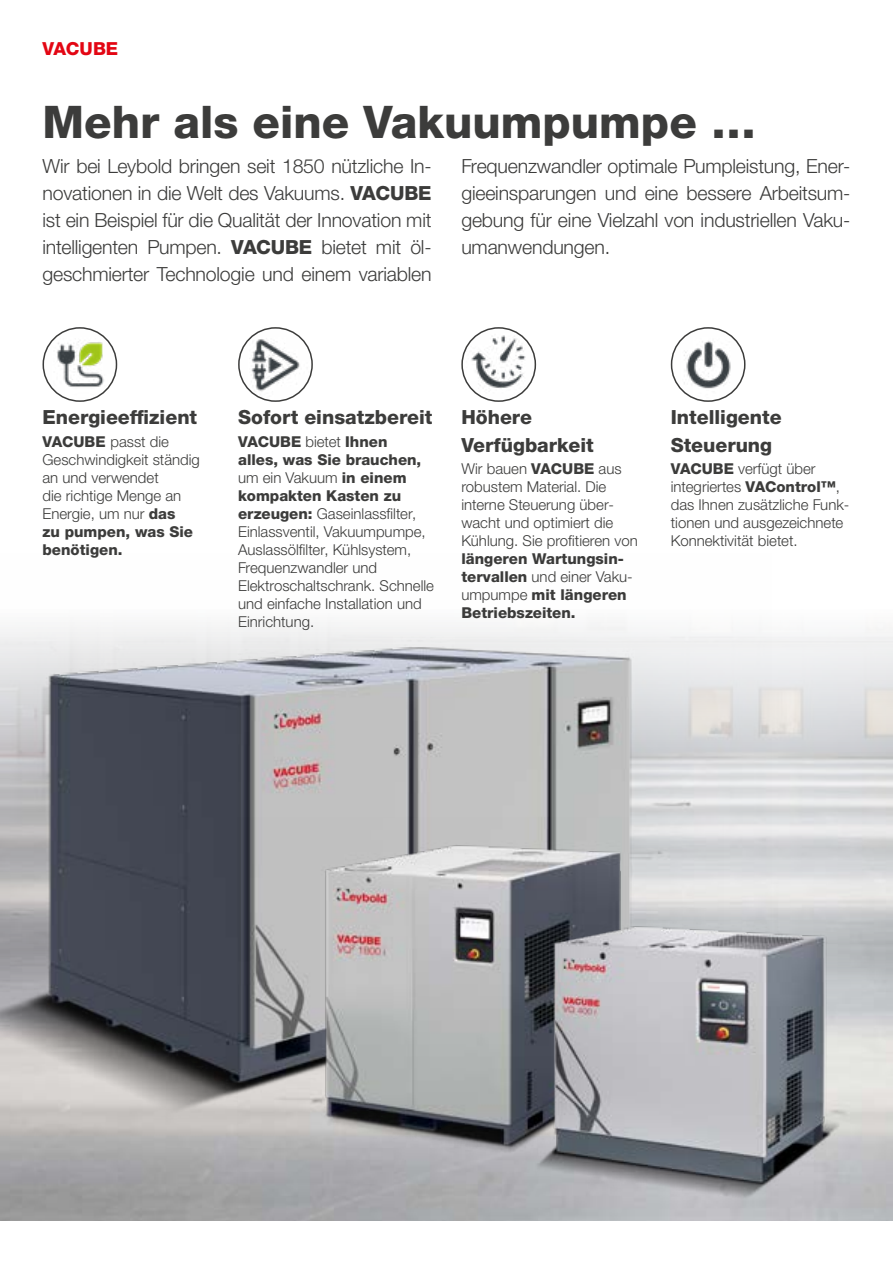
<style>
.page{position:relative;width:893px;height:1263px;background:#fff}
.page>*{position:absolute;margin:0;border:0;box-sizing:border-box;transform-origin:0 0}
.t1{font:800 45px "Helvetica Neue LTW1 G";color:#3c3c3b}
.t2{font:300 19.5px/27px "Helvetica Neue LTW1 G";letter-spacing:-.01em;color:#3c3c3b;text-align:justify}
.t3{font:800 19.5px/27.3px "Helvetica Neue LTW1 G";color:#3c3c3b}
.t4{font:800 18px "Helvetica Neue LTW1 G";color:#e30613}
.t5{font:300 15px/18px "Helvetica Neue LTW1 G";color:#3c3c3b}
.t6{font:800 15px/18px "Helvetica Neue LTW1 G";color:#3c3c3b}
.s1{font-weight:800}
.s2{font-weight:300}
</style>
<div class="page">
<img style="left:239px;top:328px;width:73px;height:73px;border-radius:37px">
<div style="left:238px;top:327px;width:75px;height:75px;border:2px solid #3c3c3b;border-radius:50%"></div>
<img style="left:462px;top:328px;width:73px;height:73px;border-radius:37px">
<div style="left:461px;top:327px;width:75px;height:75px;border:2px solid #3c3c3b;border-radius:50%"></div>
<img style="left:671px;top:328px;width:74px;height:73px;border-radius:37px">
<div style="left:671px;top:327px;width:74px;height:75px;border:2px solid #3c3c3b;border-radius:50%"></div>
<img style="left:43px;top:328px;width:73px;height:73px;border-radius:37px">
<div style="left:43px;top:327px;width:74px;height:75px;border:2px solid #3c3c3b;border-radius:50%"></div>
<img style="left:0;top:610px;width:771px;height:606px">
<img style="left:237px;top:817px;width:487px;height:365px">
<img style="left:480px;top:911px;width:413px;height:305px">
<p class="t4" style="left:43px;top:38px;width:77px">VACUBE</p>
<h1 class="t1" style="left:43px;top:96px;width:715px">Mehr als eine Vakuumpumpe …</h1>
<h2 class="t2" style="left:43px;top:152px;width:391px">Wir bei Leybold bringen seit 1850 nützliche In&shy;novationen in die Welt des Vakuums. <span class="s1">VACUBE </span>ist ein Beispiel für die Qualität der Innovation mit intelligenten Pumpen. <span class="s1">VACUBE</span> bietet mit öl&shy;geschmierter Technologie und einem variablen</h2>
<h2 class="t2" style="left:461px;top:152px;width:391px">Frequenzwandler optimale Pumpleistung, Ener&shy;gieeinsparungen und eine bessere Arbeitsum&shy;gebung für eine Vielzahl von industriellen Vaku&shy;umanwendungen.</h2>
<h2 class="t3" style="left:43px;top:404px;width:156px">Energieeffizient</h2>
<p class="t5" style="left:43px;top:432px;width:159px"><span class="s1">VACUBE</span> passt die<br>Geschwindigkeit ständig an und verwendet<br>die richtige Menge an<br>Energie, um nur <span class="s1">das<br>zu pumpen, was Sie benötigen.</span></p>
<h2 class="t3" style="left:238px;top:404px;width:196px">Sofort einsatzbereit</h2>
<p class="t5" style="left:238px;top:432px;width:197px"><span class="s1">VACUBE</span> bietet <span class="s1">Ihnen<br>alles, was Sie brauchen, </span>um ein Vakuum <span class="s1">in einem kompakten Kasten zu erzeugen:</span> Gaseinlassfilter,<br>Einlassventil, Vakuumpumpe,<br>Auslassölfilter, Kühlsystem,<br>Frequenzwandler und<br>Elektroschaltschrank. Schnelle und einfache Installation und<br>Einrichtung.</p>
<h2 class="t3" style="left:461px;top:404px;width:134px">Höhere<br>Verfügbarkeit</h2>
<p class="t5" style="left:461px;top:460px;width:178px">Wir bauen <span class="s1">VACUBE</span> aus robustem Material. Die interne Steuerung über&shy;wacht und optimiert die<br>Kühlung. Sie profitieren von</p>
<p class="t6" style="left:461px;top:550px;width:173px">längeren Wartungsin&shy;tervallen <span class="s2">und einer Vaku&shy;umpumpe</span> mit längeren<br>Betriebszeiten.</p>
<h2 class="t3" style="left:671px;top:404px;width:112px">Intelligente<br>Steuerung</h2>
<p class="t5" style="left:671px;top:460px;width:180px"><span class="s1">VACUBE</span> verfügt über integriertes <span class="s1">VAControl™</span>, das Ihnen zusätzliche Funk&shy;tionen und ausgezeichnete<br>Konnektivität bietet.</p>
</div>
